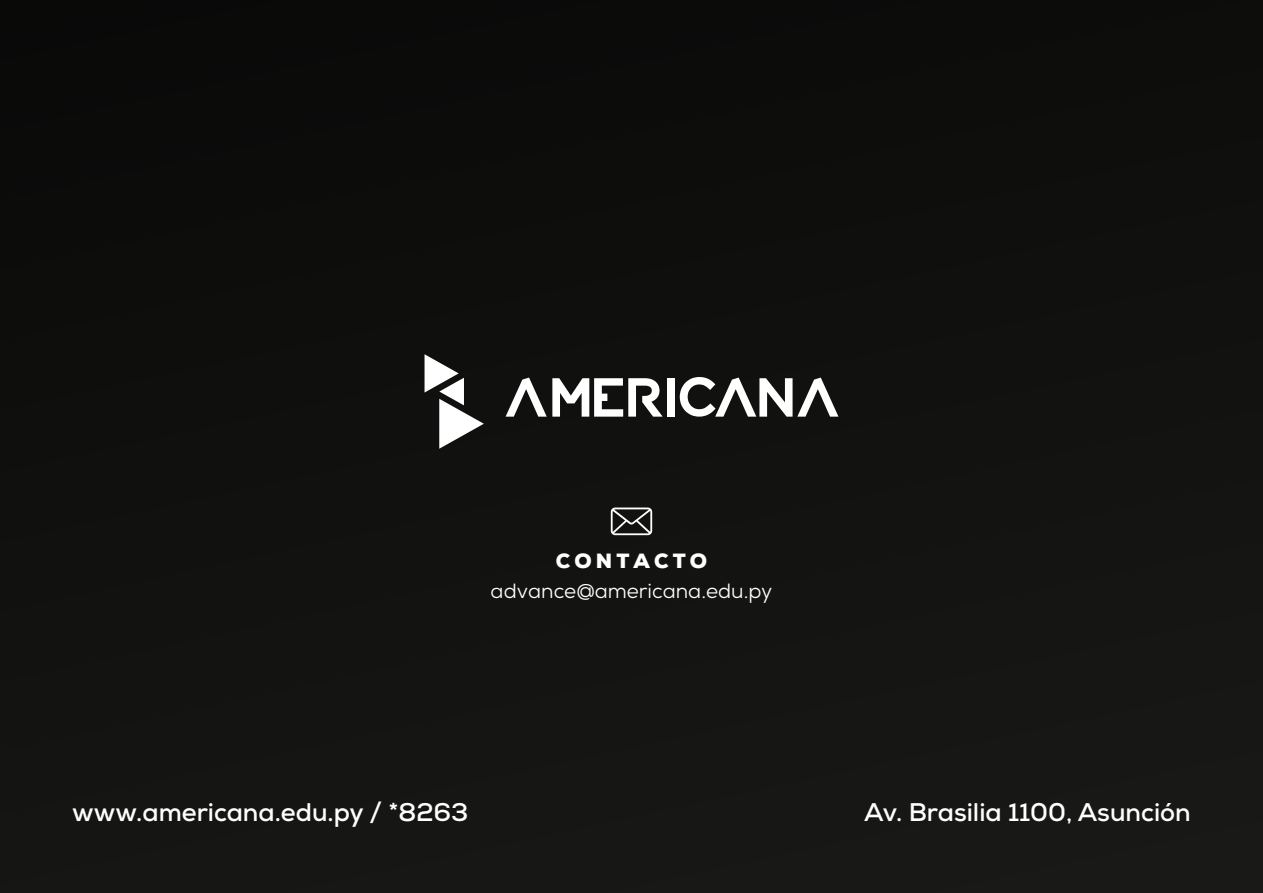
<style>
.page{position:relative;width:1263px;height:893px;background:#111110}
.page>*{position:absolute;margin:0;border:0;box-sizing:border-box;transform-origin:0 0}
.t1{font:700 25.5px "Nexa";color:#fff}
.t2{font:20.55px "Nexa";color:#fff}
.t3{font:900 20.55px "Nexa";letter-spacing:.2em;color:#fff}
</style>
<div class="page">
<svg style="left:611px;top:507px;width:41px;height:28px"></svg>
<div style="left:667px;top:379px;width:7px;height:38px;background:#fff"></div>
<svg style="left:506px;top:378px;width:157px;height:39px"></svg>
<svg style="left:680px;top:377px;width:158px;height:40px"></svg>
<svg style="left:424px;top:354px;width:60px;height:95px"></svg>
<p class="t3" style="left:556px;top:548px;width:153px">CONTACTO</p>
<p class="t2" style="left:491px;top:578px;width:283px">advance@americana.edu.py</p>
<p class="t1" style="left:72px;top:796px;width:398px">www.americana.edu.py / *8263</p>
<p class="t1" style="left:864px;top:796px;width:328px">Av. Brasilia 1100, Asunción</p>
</div>
